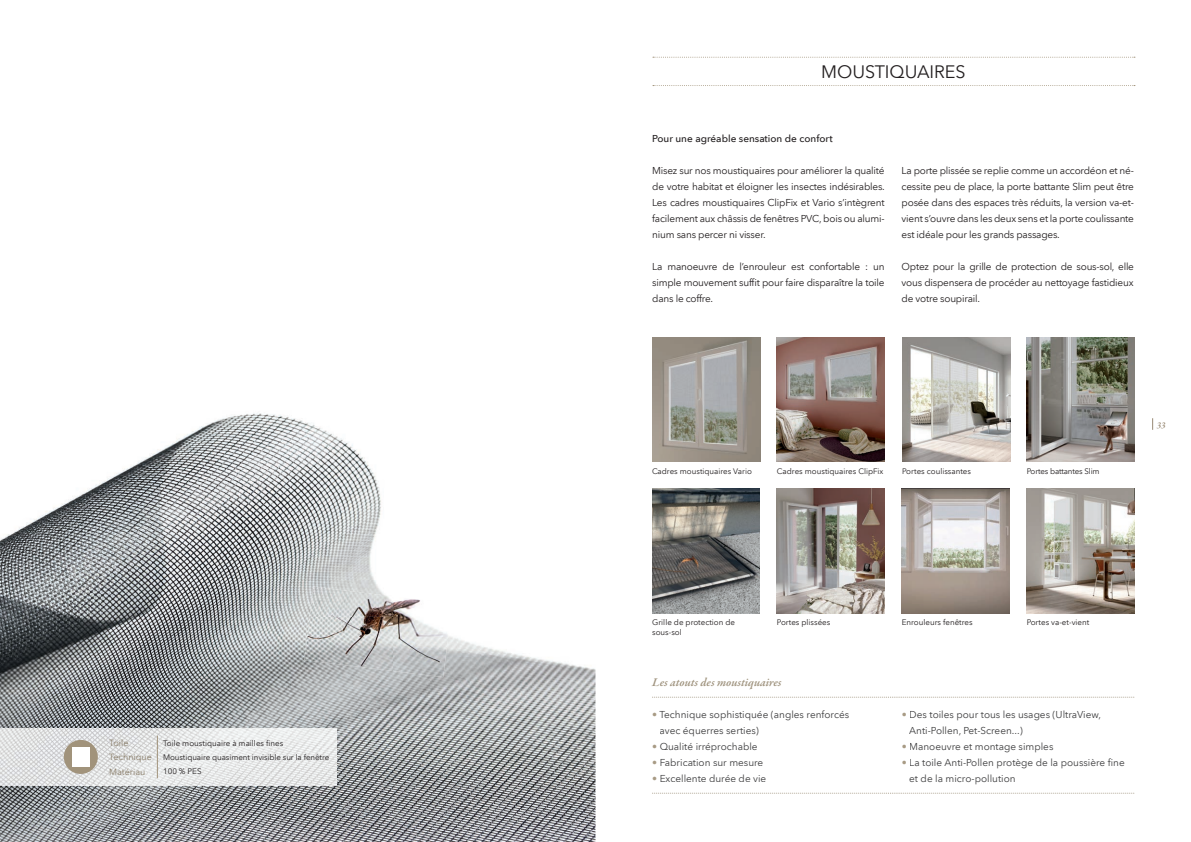
<style>
.page{position:relative;width:1191px;height:842px;background:#fff}
.page>*{position:absolute;margin:0;border:0;box-sizing:border-box;transform-origin:0 0}
.t1{font:18px "Avenir Next LT Com";letter-spacing:-.005em;color:#231f20}
.t2{font:italic 600 12px "Garamond Premr Pro";color:#a0947f}
.t3{font:10px/16px "Avenir Next LT Com";letter-spacing:-.02em;color:#231f20;text-align:justify}
.t4{font:10px/16px "Avenir Next LT Com";color:#3e3e3f}
.t5{font:500 10px "Avenir Next LT Com";color:#231f20}
.t6{font:9px "Avenir Next LT Com";color:#887c68}
.t7{font:italic 600 9px "Garamond Premr Pro";color:#998a75}
.t8{font:8px/10px "Avenir Next LT Com";color:#231f20}
.t9{font:8px "Avenir Next LT Com";letter-spacing:-.02em;color:#231f20}
.s1{font-size:9px;color:#887c68}
.s2{color:#a89b85}
</style>
<div class="page">
<svg style="left:1152px;top:418px;width:1px;height:12px"></svg>
<img style="left:777px;top:337px;width:107px;height:125px">
<img style="left:652px;top:489px;width:108px;height:125px">
<img style="left:777px;top:489px;width:107px;height:125px">
<img style="left:902px;top:337px;width:108px;height:125px">
<img style="left:1026px;top:337px;width:108px;height:124px">
<img style="left:901px;top:489px;width:108px;height:125px">
<img style="left:652px;top:337px;width:108px;height:125px">
<img style="left:1026px;top:489px;width:108px;height:125px">
<img style="left:0;top:413px;width:595px;height:429px">
<img style="left:304px;top:617px;width:89px;height:54px">
<img style="left:393px;top:596px;width:59px;height:81px">
<img style="left:310px;top:587px;width:83px;height:30px">
<svg style="left:652px;top:697px;width:482px;height:1px"></svg>
<svg style="left:652px;top:793px;width:482px;height:1px"></svg>
<svg style="left:653px;top:57px;width:482px;height:1px"></svg>
<svg style="left:653px;top:85px;width:482px;height:1px"></svg>
<img style="left:0;top:729px;width:336px;height:56px">
<svg style="left:157px;top:736px;width:1px;height:42px"></svg>
<div style="left:64px;top:740px;width:34px;height:34px;background:#a1937b;border-radius:50%"></div>
<svg style="left:72px;top:747px;width:17px;height:19px"></svg>
<p class="t6" style="left:109px;top:738px;width:21px">Toile</p>
<p class="t8" style="left:109px;top:736px;width:222px;line-height:14.2px;text-indent:54px">Toile moustiquaire à mailles fines<br><span class="s1">Technique</span> Moustiquaire quasiment invisible sur la fenêtre</p>
<p class="t6" style="left:109px;top:766px;width:38px">Matériau</p>
<p class="t8" style="left:163px;top:766px;width:40px">100 % PES</p>
<h1 class="t1" style="left:821px;top:61px;width:146px">MOUSTIQUAIRES</h1>
<p class="t5" style="left:652px;top:132px;width:182px">Pour une agréable sensation de confort</p>
<p class="t3" style="left:652px;top:162px;width:234px">Misez sur nos moustiquaires pour améliorer la qualité de votre habitat et éloigner les insectes indésirables.<br>Les cadres moustiquaires ClipFix et Vario s’intègrent facilement aux châssis de fenêtres PVC, bois ou alumi&shy;nium sans percer ni visser.</p>
<p class="t3" style="left:652px;top:258px;width:234px">La manoeuvre de l’enrouleur est confortable : un simple mouvement suffit pour faire disparaître la toile dans le coffre.</p>
<p class="t3" style="left:901px;top:162px;width:234px">La porte plissée se replie comme un accordéon et né&shy;cessite peu de place, la porte battante Slim peut être posée dans des espaces très réduits, la version va-et&shy;vient s’ouvre dans les deux sens et la porte coulissante est idéale pour les grands passages.</p>
<p class="t3" style="left:901px;top:258px;width:234px">Optez pour la grille de protection de sous-sol, elle vous dispensera de procéder au nettoyage fastidieux de votre soupirail.</p>
<p class="t8" style="left:652px;top:466px;width:101px">Cadres moustiquaires Vario</p>
<p class="t8" style="left:777px;top:466px;width:108px">Cadres moustiquaires ClipFix</p>
<p class="t8" style="left:902px;top:466px;width:70px">Portes coulissantes</p>
<p class="t9" style="left:1026px;top:466px;width:74px">Portes battantes Slim</p>
<p class="t7" style="left:1156px;top:419px;width:10px">33</p>
<p class="t8" style="left:652px;top:617px;width:84px">Grille de protection de sous-sol</p>
<p class="t8" style="left:777px;top:617px;width:55px">Portes plissées</p>
<p class="t2" style="left:652px;top:675px;width:131px">Les atouts des moustiquaires</p>
<p class="t4" style="left:659px;top:706px;width:191px;text-indent:-7px"><span class="s2">•</span> Technique sophistiquée (angles renforcés avec équerres serties)</p>
<p class="t4" style="left:652px;top:738px;width:107px"><span class="s2">•</span> Qualité irréprochable</p>
<p class="t4" style="left:652px;top:754px;width:113px"><span class="s2">•</span> Fabrication sur mesure</p>
<p class="t4" style="left:652px;top:770px;width:116px"><span class="s2">•</span> Excellente durée de vie</p>
<p class="t8" style="left:901px;top:617px;width:72px">Enrouleurs fenêtres</p>
<p class="t8" style="left:1026px;top:617px;width:64px">Portes va-et-vient</p>
<p class="t4" style="left:909px;top:706px;width:193px;text-indent:-8px"><span class="s2">•</span> Des toiles pour tous les usages (UltraView,<br>Anti-Pollen, Pet-Screen...)</p>
<p class="t4" style="left:901px;top:738px;width:153px"><span class="s2">•</span> Manoeuvre et montage simples</p>
<p class="t4" style="left:909px;top:754px;width:217px;text-indent:-8px"><span class="s2">•</span> La toile Anti-Pollen protège de la poussière fine et de la micro-pollution</p>
</div>
